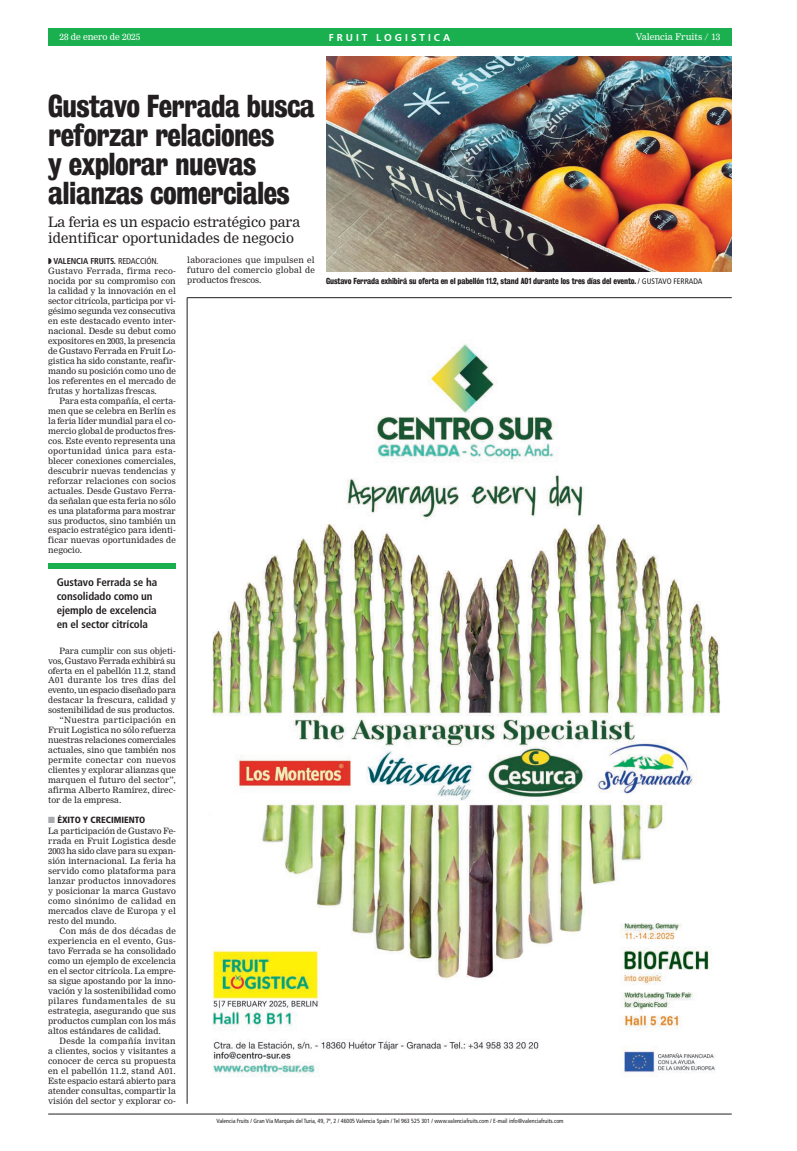
<style>
.page{position:relative;width:797px;height:1151px;background:#fff}
.page>*{position:absolute;margin:0;border:0;box-sizing:border-box;transform-origin:0 0}
.t1{font:29px/29px "Bureau Grot Three Seven";letter-spacing:-.02em;color:#231f20}
.t2{font:14px/16px "Nimrod MT Std";color:#231f20}
.t3{font:700 condensed 11px/14px "Frutiger LT Std";letter-spacing:-.01em;color:#231f20}
.t4{font:700 10px "Frutiger LT Std";letter-spacing:.3em;color:#fff}
.t5{font:9px "Nimrod MT Std";color:#fff}
.t6{font:900 condensed 9px "Frutiger LT Std";letter-spacing:.005em;color:#231f20}
.t7{font:8.5px/10px "Nimrod MT Std";letter-spacing:.005em;color:#231f20;text-align:justify}
.t8{font:8.5px "Nimrod MT Std";letter-spacing:-.02em;color:#231f20}
.t9{font:700 condensed 8.5px "Frutiger LT Std";letter-spacing:-.01em;color:#231f20}
.t10{font:8.5px "Nimrod MT Std";letter-spacing:.025em;color:#231f20}
.t11{font:8.5px "Nimrod MT Std";letter-spacing:.03em;color:#231f20}
.t12{font:8.5px "Nimrod MT Std";letter-spacing:.035em;color:#231f20}
.t13{font:8px "Bureau Grot Three Seven";letter-spacing:-.02em;color:#231f20}
.t14{font:condensed 6px "Frutiger LT Std";color:#231f20}
.s1{font-weight:400}
.s2{color:#a8a9ad}
.s3{font-family:"Frutiger LT Std";font-stretch:condensed}
</style>
<div class="page">
<hr style="left:48px;top:1114px;width:683px;height:1px;background:#231f20">
<div style="left:48px;top:28px;width:683px;height:17px;background:#1ab050"></div>
<img style="left:212px;top:344px;width:509px;height:733px">
<hr style="left:187px;top:297px;width:544px;height:1px;background:#231f20">
<div style="left:48px;top:563px;width:128px;height:6px;background:#1ab050"></div>
<img style="left:326px;top:57px;width:405px;height:215px">
<hr style="left:187px;top:298px;width:1px;height:806px;background:#231f20">
<p class="t5" style="left:60px;top:32px;width:82px">28 de enero de 2025</p>
<p class="t4" style="left:329px;top:31px;width:123px">FRUIT LOGISTICA</p>
<p class="t5" style="left:635px;top:32px;width:86px">Valencia Fruits / 13</p>
<h1 class="t1" style="left:48px;top:91px;width:268px">Gustavo Ferrada busca reforzar relaciones<br>y explorar nuevas alianzas comerciales</h1>
<h2 class="t2" style="left:48px;top:214px;width:253px">La feria es un espacio estratégico para identificar oportunidades de negocio</h2>
<p class="t9" style="left:48px;top:256px;width:112px">◗ VALENCIA FRUITS. <span class="s1">REDACCIÓN.</span></p>
<p class="t7" style="left:48px;top:266px;width:129px">Gustavo Ferrada, firma reco&shy;nocida por su compromiso con la calidad y la innovación en el sector citrícola, participa por vi&shy;gésimo segunda vez consecutiva en este destacado evento inter&shy;nacional. Desde su debut como expositores en 2003, la presencia de Gustavo Ferrada en Fruit Lo&shy;gistica ha sido constante, reafir&shy;mando su posición como uno de los referentes en el mercado de frutas y hortalizas frescas.</p>
<p class="t7" style="left:48px;top:396px;width:129px;text-indent:11px">Para esta compañía, el certa&shy;men que se celebra en Berlín es la feria líder mundial para el co&shy;mercio global de productos fres&shy;cos. Este evento representa una oportunidad única para esta&shy;blecer conexiones comerciales, descubrir nuevas tendencias y reforzar relaciones con socios actuales. Desde Gustavo Ferra&shy;da señalan que esta feria no sólo es una plataforma para mostrar sus productos, sino también un espacio estratégico para identi&shy;ficar nuevas oportunidades de negocio.</p>
<p class="t7" style="left:187px;top:255px;width:129px">laboraciones que impulsen el futuro del comercio global de productos frescos.</p>
<p class="t3" style="left:57px;top:575px;width:102px">Gustavo Ferrada se ha consolidado como un ejemplo de excelencia en el sector citrícola</p>
<p class="t7" style="left:60px;top:645px;width:118px">Para cumplir con sus objeti-</p>
<p class="t8" style="left:48px;top:655px;width:129px">vos, Gustavo Ferrada exhibirá su</p>
<p class="t7" style="left:48px;top:665px;width:129px">oferta en el pabellón 11.2, stand</p>
<p class="t10" style="left:48px;top:675px;width:129px">A01 durante los tres días del</p>
<p class="t8" style="left:48px;top:685px;width:129px">evento, un espacio diseñado para</p>
<p class="t7" style="left:48px;top:695px;width:129px">destacar la frescura, calidad y</p>
<p class="t7" style="left:48px;top:705px;width:128px">sostenibilidad de sus productos.</p>
<p class="t12" style="left:60px;top:715px;width:118px">“Nuestra participación en</p>
<p class="t7" style="left:48px;top:725px;width:129px">Fruit Logistica no sólo refuerza</p>
<p class="t7" style="left:48px;top:735px;width:129px">nuestras relaciones comerciales</p>
<p class="t7" style="left:48px;top:745px;width:129px">actuales, sino que también nos</p>
<p class="t11" style="left:48px;top:755px;width:129px">permite conectar con nuevos</p>
<p class="t7" style="left:48px;top:765px;width:129px">clientes y explorar alianzas que</p>
<p class="t7" style="left:48px;top:775px;width:129px">marquen el futuro del sector”,</p>
<p class="t7" style="left:48px;top:785px;width:129px">afirma Alberto Ramírez, direc-</p>
<p class="t7" style="left:48px;top:795px;width:75px">tor de la empresa.</p>
<p class="t6" style="left:48px;top:814px;width:99px"><span class="s2">■</span> ÉXITO Y CRECIMIENTO</p>
<p class="t7" style="left:48px;top:826px;width:129px">La participación de Gustavo Fe&shy;rrada en Fruit Logistica desde 2003 ha sido clave para su expan&shy;sión internacional. La feria ha servido como plataforma para lanzar productos innovadores y posicionar la marca Gustavo como sinónimo de calidad en mercados clave de Europa y el resto del mundo.</p>
<p class="t7" style="left:48px;top:926px;width:129px;text-indent:11px">Con más de dos décadas de experiencia en el evento, Gus&shy;tavo Ferrada se ha consolidado como un ejemplo de excelencia en el sector citrícola. La empre&shy;sa sigue apostando por la inno&shy;vación y la sostenibilidad como pilares fundamentales de su estrategia, asegurando que sus productos cumplan con los más altos estándares de calidad.</p>
<p class="t7" style="left:48px;top:1036px;width:129px;text-indent:11px">Desde la compañía invitan a clientes, socios y visitantes a conocer de cerca su propuesta en el pabellón 11.2, stand A01.<br>Este espacio estará abierto para atender consultas, compartir la visión del sector y explorar co-</p>
<p class="t13" style="left:326px;top:276px;width:378px">Gustavo Ferrada exhibirá su oferta en el pabellón 11.2, stand A01 durante los tres días del evento. <span class="s3">/ GUSTAVO FERRADA</span></p>
<p class="t14" style="left:216px;top:1117px;width:349px">Valencia Fruits / Gran Vía Marqués del Turia, 49, 7º, 2 / 46005 Valencia Spain / Tel 963 525 301 / www.valenciafruits.com / E-mail info@valenciafruits.com</p>
</div>
